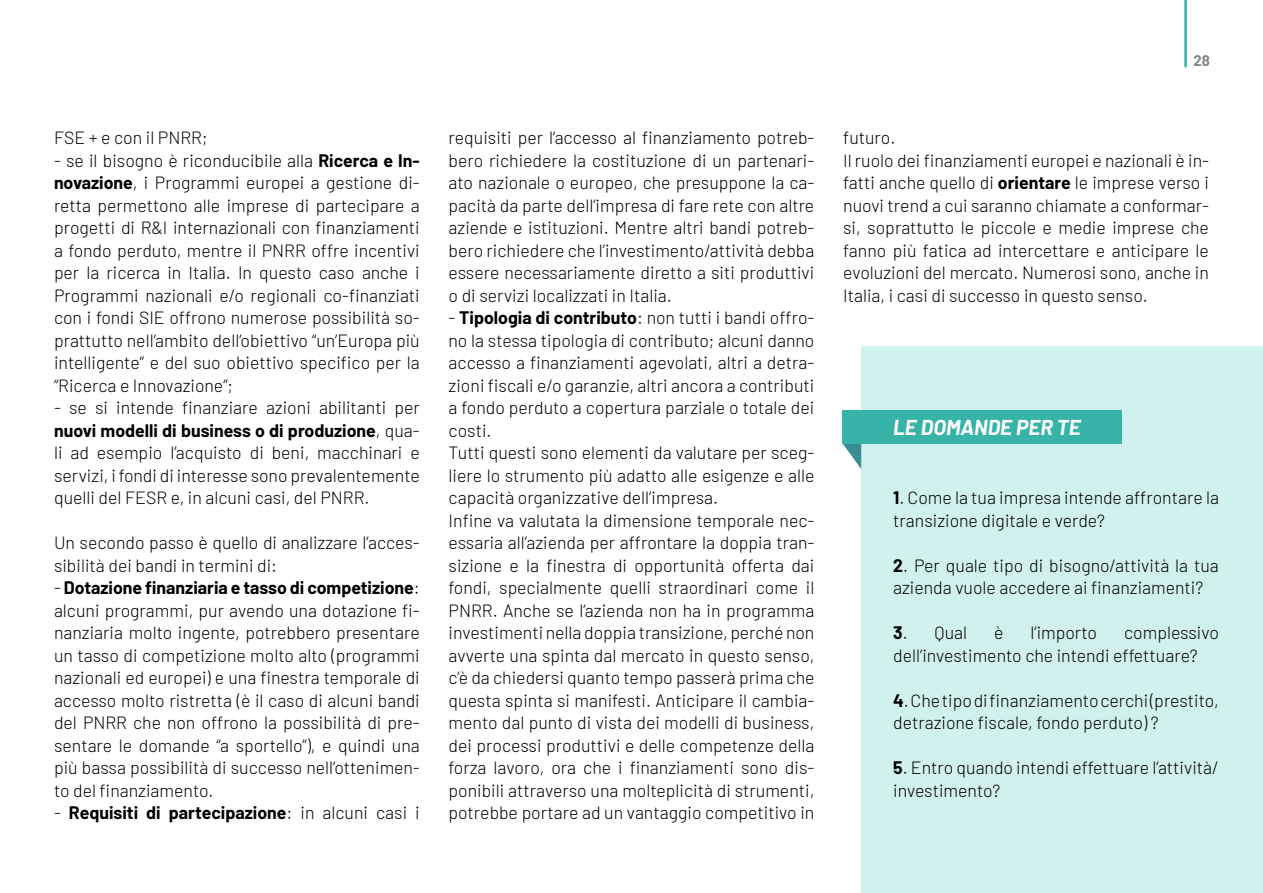
<style>
.page{position:relative;width:1263px;height:893px;background:#fff}
.page>*{position:absolute;margin:0;border:0;box-sizing:border-box;transform-origin:0 0}
.t1{font:italic 700 21px "Barlow";color:#fff}
.t2{font:300 17.7px/22.5px "Barlow";color:#000}
.t3{font:700 17.7px "Barlow";color:#000}
.t4{font:700 15px "Barlow";color:#828888}
.s1{font-weight:700}
.s2{font-weight:300}
</style>
<div class="page">
<div style="left:1184px;top:0;width:3px;height:67px;border:2px solid #37b1a7"></div>
<div style="left:861px;top:347px;width:402px;height:546px;background:#d1f1ee"></div>
<div style="left:843px;top:411px;width:279px;height:33px;background:#37b3a8"></div>
<svg style="left:843px;top:444px;width:18px;height:25px"></svg>
<p class="t2" style="left:54px;top:125px;width:155px">FSE + e con il PNRR;</p>
<p class="t2" style="left:54px;top:148px;width:367px;text-align:justify">- se il bisogno è riconducibile alla <span class="s1">Ricerca e In&shy;novazione</span>, i Programmi europei a gestione di&shy;retta permettono alle imprese di partecipare a progetti di R&amp;I internazionali con finanziamenti a fondo perduto, mentre il PNRR offre incentivi per la ricerca in Italia. In questo caso anche i Programmi nazionali e/o regionali co-finanziati con i fondi SIE offrono numerose possibilità so&shy;prattutto nell’ambito dell’obiettivo “un’Europa più intelligente” e del suo obiettivo specifico per la “Ricerca e Innovazione”;</p>
<p class="t2" style="left:54px;top:395px;width:367px;text-align:justify">- se si intende finanziare azioni abilitanti per <span class="s1">nuovi modelli di business o di produzione</span>, qua&shy;li ad esempio l’acquisto di beni, macchinari e servizi, i fondi di interesse sono prevalentemente quelli del FESR e, in alcuni casi, del PNRR.</p>
<p class="t2" style="left:54px;top:530px;width:367px">Un secondo passo è quello di analizzare l’acces&shy;sibilità dei bandi in termini di:</p>
<p class="t2" style="left:54px;top:575px;width:367px;text-align:justify">- <span class="s1">Dotazione finanziaria e tasso di competizione</span>: alcuni programmi, pur avendo una dotazione fi&shy;nanziaria molto ingente, potrebbero presentare un tasso di competizione molto alto (programmi nazionali ed europei) e una finestra temporale di accesso molto ristretta (è il caso di alcuni bandi del PNRR che non offrono la possibilità di pre&shy;sentare le domande “a sportello”), e quindi una più bassa possibilità di successo nell’ottenimen&shy;to del finanziamento.</p>
<p class="t3" style="left:54px;top:800px;width:367px"><span class="s2">-</span> Requisiti di partecipazione<span class="s2">: in alcuni casi i</span></p>
<p class="t2" style="left:449px;top:125px;width:367px;text-align:justify">requisiti per l’accesso al finanziamento potreb&shy;bero richiedere la costituzione di un partenari&shy;ato nazionale o europeo, che presuppone la ca&shy;pacità da parte dell’impresa di fare rete con altre aziende e istituzioni. Mentre altri bandi potreb&shy;bero richiedere che l’investimento/attività debba essere necessariamente diretto a siti produttivi o di servizi localizzati in Italia.</p>
<p class="t2" style="left:449px;top:305px;width:367px">- <span class="s1">Tipologia di contributo</span>: non tutti i bandi offro&shy;no la stessa tipologia di contributo; alcuni danno accesso a finanziamenti agevolati, altri a detra&shy;zioni fiscali e/o garanzie, altri ancora a contributi a fondo perduto a copertura parziale o totale dei costi.<br>Tutti questi sono elementi da valutare per sceg&shy;liere lo strumento più adatto alle esigenze e alle capacità organizzative dell’impresa.<br>Infine va valutata la dimensione temporale nec&shy;essaria all’azienda per affrontare la doppia tran&shy;sizione e la finestra di opportunità offerta dai fondi, specialmente quelli straordinari come il PNRR. Anche se l’azienda non ha in programma investimenti nella doppia transizione, perché non avverte una spinta dal mercato in questo senso, c’è da chiedersi quanto tempo passerà prima che questa spinta si manifesti. Anticipare il cambia&shy;mento dal punto di vista dei modelli di business, dei processi produttivi e delle competenze della forza lavoro, ora che i finanziamenti sono dis&shy;ponibili attraverso una molteplicità di strumenti, potrebbe portare ad un vantaggio competitivo in</p>
<p class="t4" style="left:1193px;top:50px;width:18px">28</p>
<p class="t2" style="left:843px;top:125px;width:367px">futuro.<br>Il ruolo dei finanziamenti europei e nazionali è in&shy;fatti anche quello di <span class="s1">orientare</span> le imprese verso i nuovi trend a cui saranno chiamate a conformar&shy;si, soprattutto le piccole e medie imprese che fanno più fatica ad intercettare e anticipare le evoluzioni del mercato. Numerosi sono, anche in Italia, i casi di successo in questo senso.</p>
<p class="t1" style="left:893px;top:412px;width:189px">LE DOMANDE PER TE</p>
<p class="t2" style="left:893px;top:485px;width:327px"><span class="s1">1</span>. Come la tua impresa intende affrontare la transizione digitale e verde?</p>
<p class="t2" style="left:893px;top:553px;width:327px"><span class="s1">2</span>. Per quale tipo di bisogno/attività la tua azienda vuole accedere ai finanziamenti?</p>
<p class="t2" style="left:893px;top:620px;width:76px"><span class="s1">3</span>. Qual</p>
<p class="t2" style="left:994px;top:620px;width:11px">è</p>
<p class="t2" style="left:1030px;top:620px;width:68px">l’importo</p>
<p class="t2" style="left:893px;top:620px;width:327px;text-indent:231px">complessivo dell’investimento che intendi effettuare?</p>
<p class="t2" style="left:893px;top:688px;width:327px"><span class="s1">4</span>. Che tipo di finanziamento cerchi (prestito, detrazione fiscale, fondo perduto) ?</p>
<p class="t2" style="left:893px;top:755px;width:327px"><span class="s1">5</span>. Entro quando intendi effettuare l’attività/ investimento?</p>
</div>
